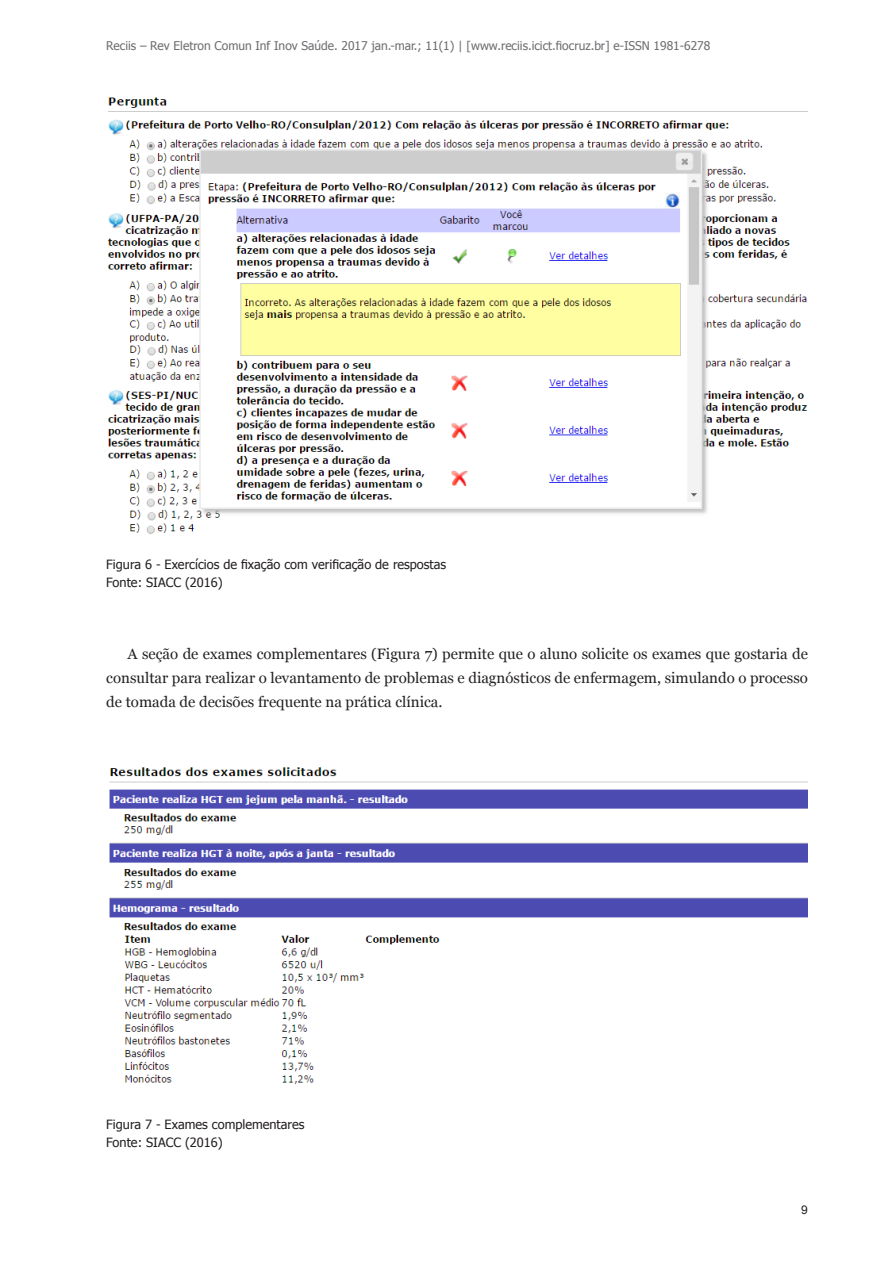
<style>
.page{position:relative;width:893px;height:1263px;background:#fff}
.page>*{position:absolute;margin:0;border:0;box-sizing:border-box;transform-origin:0 0}
.t1{font:15px/24px "Georgia";color:#231f20;text-align:justify}
.t2{font:12.75px/18px "Tahoma";color:#231f20}
.t3{font:12px "Tahoma";color:#6c6d70}
.t4{font:12px "Arial";color:#231f20}
</style>
<div class="page">
<img style="left:107px;top:97px;width:701px;height:437px">
<img style="left:109px;top:767px;width:699px;height:318px">
<p class="t3" style="left:106px;top:38px;width:606px">Reciis – Rev Eletron Comun Inf Inov Saúde. 2017 jan.-mar.; 11(1) | [www.reciis.icict.fiocruz.br] e-ISSN 1981-6278</p>
<p class="t2" style="left:106px;top:554px;width:341px">Figura 6 - Exercícios de fixação com verificação de respostas<br>Fonte: SIACC (2016)</p>
<p class="t1" style="left:106px;top:642px;width:703px;text-indent:21px">A seção de exames complementares (Figura 7) permite que o aluno solicite os exames que gostaria de consultar para realizar o levantamento de problemas e diagnósticos de enfermagem, simulando o processo de tomada de decisões frequente na prática clínica.</p>
<p class="t2" style="left:106px;top:1114px;width:200px">Figura 7 - Exames complementares<br>Fonte: SIACC (2016)</p>
<p class="t4" style="left:801px;top:1202px;width:8px">9</p>
</div>
